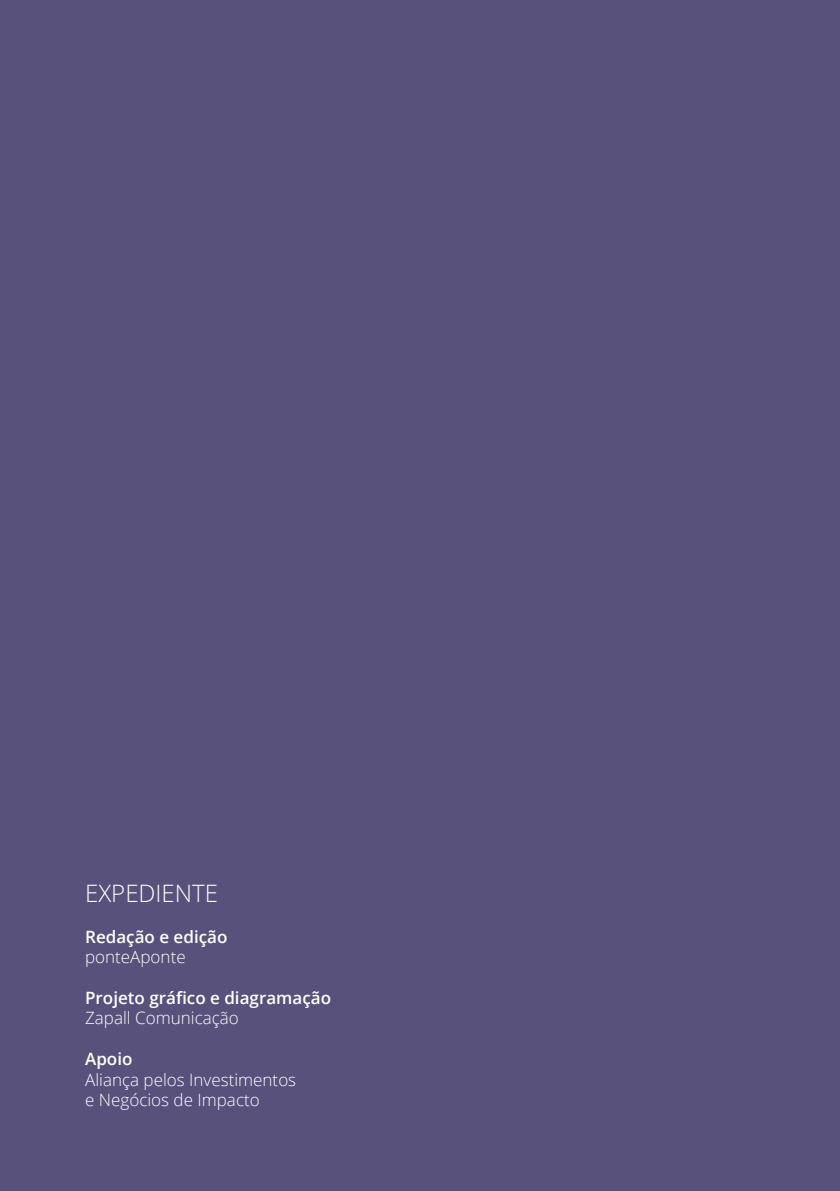
<style>
.page{position:relative;width:840px;height:1191px;background:#fff}
.page>*{position:absolute;margin:0;border:0;box-sizing:border-box;transform-origin:0 0}
.t1{font:300 24px "Open Sans";color:#fff}
.t2{font:300 17px/20.4px "Open Sans";color:#fff}
.t3{font:600 17px "Open Sans";color:#fff}
</style>
<div class="page">
<div style="left:0;top:0;width:839px;height:1191px;background:#57517b"></div>
<h1 class="t1" style="left:85px;top:876px;width:134px">EXPEDIENTE</h1>
<p class="t3" style="left:85px;top:924px;width:144px">Redação e edição</p>
<p class="t2" style="left:85px;top:946px;width:102px">ponteAponte</p>
<p class="t3" style="left:85px;top:986px;width:247px">Projeto gráfico e diagramação</p>
<p class="t2" style="left:85px;top:1007px;width:155px">Zapall Comunicação</p>
<p class="t3" style="left:85px;top:1047px;width:49px">Apoio</p>
<p class="t2" style="left:85px;top:1068px;width:212px">Aliança pelos Investimentos e Negócios de Impacto</p>
</div>
